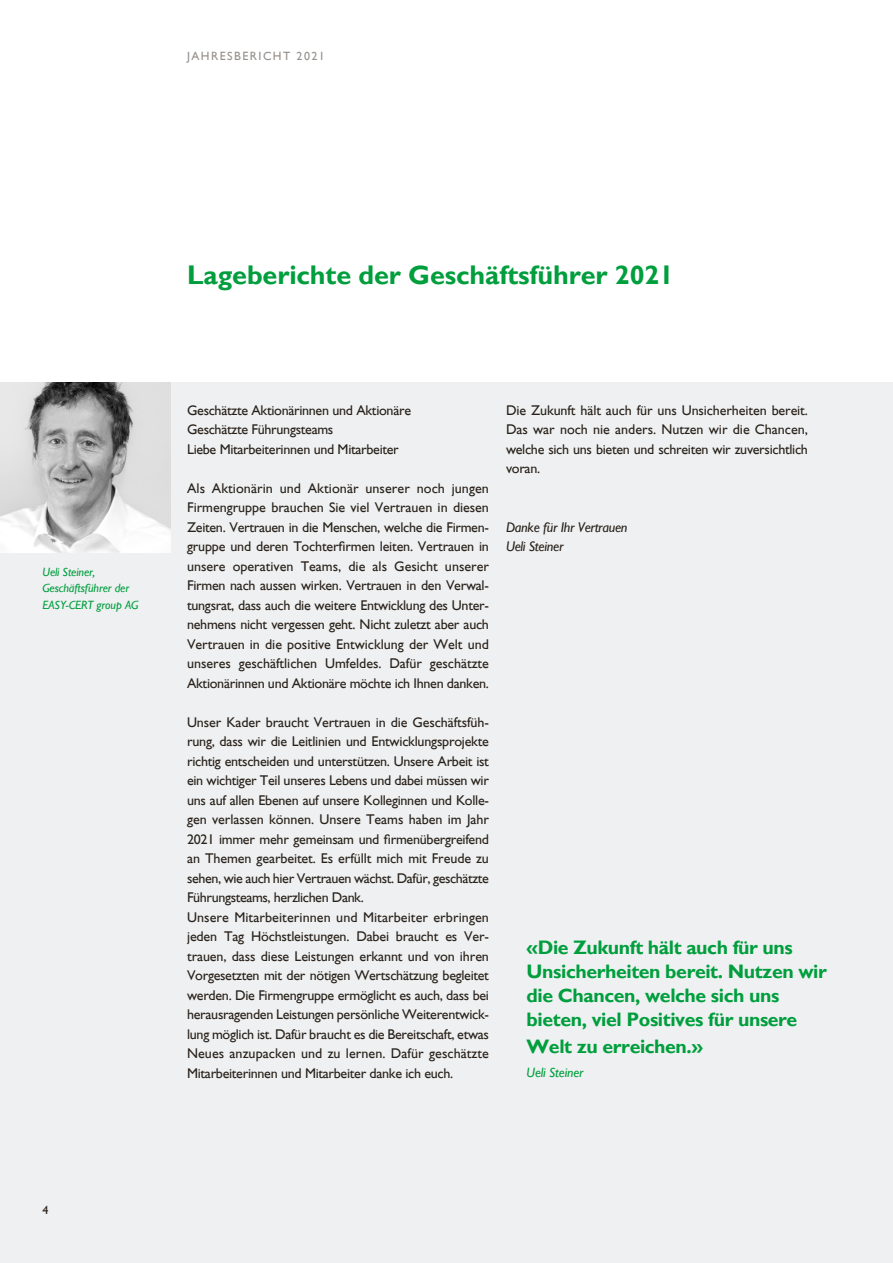
<style>
.page{position:relative;width:893px;height:1263px;background:#fff}
.page>*{position:absolute;margin:0;border:0;box-sizing:border-box;transform-origin:0 0}
.t1{font:700 27px "Gill Sans";letter-spacing:-.005em;color:#009e3d}
.t2{font:700 19.5px/24px "Gill Sans";letter-spacing:-.02em;color:#009e3d}
.t3{font:14.1px/19.5px "Gill Sans";letter-spacing:-.02em;color:#29211a}
.t4{font:italic 14.1px/19.5px "Gill Sans";letter-spacing:-.02em;color:#29211a}
.t5{font:italic 13.5px "Gill Sans";letter-spacing:-.01em;color:#009e3d}
.t6{font:italic 12px/16.5px "Gill Sans";letter-spacing:-.01em;color:#009e3d}
.t7{font:12px "Gill Sans";letter-spacing:.12em;color:#94908c}
.t8{font:12px "Gill Sans";color:#29211a}
</style>
<div class="page">
<div style="left:0;top:383px;width:893px;height:880px;background:#eef0f1"></div>
<img style="left:0;top:383px;width:170px;height:170px">
<p class="t7" style="left:187px;top:52px;width:139px">JAHRESBERICHT 2021</p>
<p class="t6" style="left:43px;top:565px;width:97px">Ueli Steiner,<br>Geschäftsführer der<br>EASY-CERT group AG</p>
<h1 class="t1" style="left:187px;top:265px;width:488px">Lageberichte der Geschäftsführer 2021</h1>
<p class="t3" style="left:187px;top:402px;width:225px">Geschätzte Aktionärinnen und Aktionäre<br>Geschätzte Führungsteams<br>Liebe Mitarbeiterinnen und Mitarbeiter</p>
<p class="t3" style="left:187px;top:480px;width:303px;text-align:justify">Als Aktionärin und Aktionär unserer noch jungen Firmengruppe brauchen Sie viel Vertrauen in diesen Zeiten. Vertrauen in die Menschen, welche die Firmen&shy;gruppe und deren Tochterfirmen leiten. Vertrauen in unsere operativen Teams, die als Gesicht unserer Firmen nach aussen wirken. Vertrauen in den Verwal&shy;tungsrat, dass auch die weitere Entwicklung des Unter&shy;nehmens nicht vergessen geht. Nicht zuletzt aber auch Vertrauen in die positive Entwicklung der Welt und unseres geschäftlichen Umfeldes. Dafür geschätzte Aktionärinnen und Aktionäre möchte ich Ihnen danken.</p>
<p class="t3" style="left:187px;top:714px;width:303px">Unser Kader braucht Vertrauen in die Geschäftsfüh&shy;rung, dass wir die Leitlinien und Entwicklungsprojekte richtig entscheiden und unterstützen. Unsere Arbeit ist ein wichtiger Teil unseres Lebens und dabei müssen wir uns auf allen Ebenen auf unsere Kolleginnen und Kolle&shy;gen verlassen können. Unsere Teams haben im Jahr 2021 immer mehr gemeinsam und firmenübergreifend an Themen gearbeitet. Es erfüllt mich mit Freude zu sehen, wie auch hier Vertrauen wächst. Dafür, geschätzte Führungsteams, herzlichen Dank.<br>Unsere Mitarbeiterinnen und Mitarbeiter erbringen jeden Tag Höchstleistungen. Dabei braucht es Ver&shy;trauen, dass diese Leistungen erkannt und von ihren Vorgesetzten mit der nötigen Wertschätzung begleitet werden. Die Firmengruppe ermöglicht es auch, dass bei herausragenden Leistungen persönliche Weiterentwick&shy;lung möglich ist. Dafür braucht es die Bereitschaft, etwas Neues anzupacken und zu lernen. Dafür geschätzte Mitarbeiterinnen und Mitarbeiter danke ich euch.</p>
<p class="t3" style="left:506px;top:402px;width:303px;text-align:justify">Die Zukunft hält auch für uns Unsicherheiten bereit.<br>Das war noch nie anders. Nutzen wir die Chancen, welche sich uns bieten und schreiten wir zuversichtlich voran.</p>
<p class="t4" style="left:506px;top:519px;width:123px">Danke für Ihr Vertrauen<br>Ueli Steiner</p>
<h2 class="t2" style="left:527px;top:937px;width:302px">«Die Zukunft hält auch für uns<br>Unsicherheiten bereit. Nutzen wir die Chancen, welche sich uns bieten, viel Positives für unsere</h2>
<h2 class="t2" style="left:527px;top:1036px;width:178px">Welt zu erreichen.»</h2>
<p class="t5" style="left:527px;top:1067px;width:58px">Ueli Steiner</p>
<p class="t8" style="left:43px;top:1206px;width:7px">4</p>
</div>
